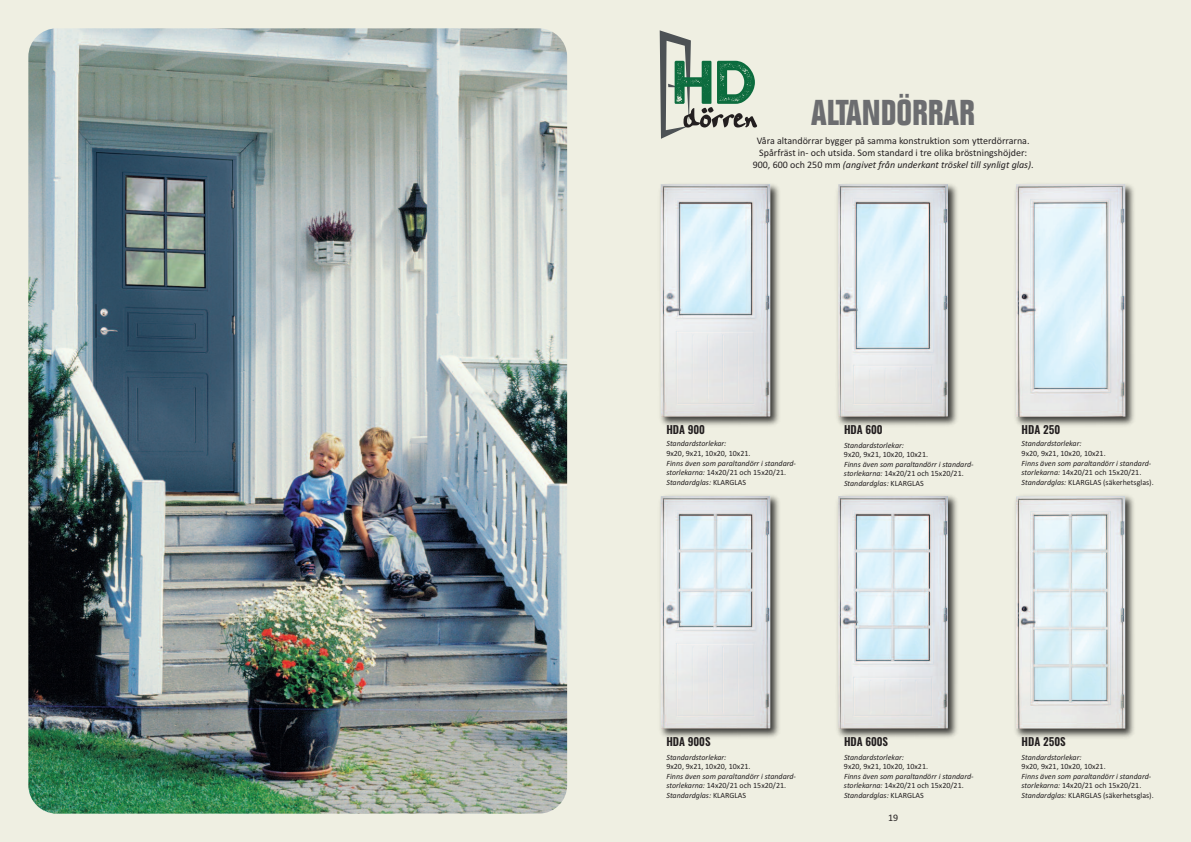
<style>
.page{position:relative;width:1191px;height:842px;background:#fff}
.page>*{position:absolute;margin:0;border:0;box-sizing:border-box;transform-origin:0 0}
.t1{font:700 condensed 35.2px "Folio";color:#6c6d70}
.t2{font:600 11px "Oswald";color:#231f20}
.t3{font:10px/12px "Calibri";color:#231f20;text-align:center}
.t4{font:italic 8px/9.6px "Calibri";color:#231f20}
.t5{font:8px "Calibri";color:#231f20}
.s1{font-style:italic}
.s2{font-style:normal}
</style>
<div class="page">
<div style="left:0;top:0;width:595px;height:842px;background:#efefe2"></div>
<img style="left:28px;top:28px;width:539px;height:786px;border-radius:28px">
<div style="left:595px;top:0;width:596px;height:842px;background:#efefe2"></div>
<img style="left:660px;top:184px;width:119px;height:242px">
<img style="left:660px;top:184px;width:110px;height:233px">
<img style="left:660px;top:495px;width:119px;height:243px">
<img style="left:660px;top:496px;width:110px;height:232px">
<img style="left:837px;top:184px;width:120px;height:242px">
<img style="left:838px;top:184px;width:110px;height:233px">
<img style="left:1015px;top:495px;width:119px;height:243px">
<img style="left:1016px;top:496px;width:109px;height:233px">
<img style="left:837px;top:495px;width:120px;height:243px">
<img style="left:838px;top:496px;width:110px;height:232px">
<img style="left:1015px;top:184px;width:119px;height:242px">
<img style="left:1016px;top:184px;width:109px;height:233px">
<svg style="left:659px;top:30px;width:98px;height:109px"></svg>
<h1 class="t1" style="left:811px;top:100px;width:165px">ALTANDÖRRAR</h1>
<p class="t3" style="left:752px;top:135px;width:282px">Våra altandörrar bygger på samma konstruktion som ytterdörrarna.<br>Spårfräst in- och utsida. Som standard i tre olika bröstningshöjder:<br>900, 600 och 250 mm <span class="s1">(angivet från underkant tröskel till synligt glas)</span>.</p>
<h2 class="t2" style="left:666px;top:424px;width:40px">HDA 900</h2>
<p class="t4" style="left:666px;top:439px;width:61px">Standardstorlekar:</p>
<p class="t5" style="left:666px;top:449px;width:86px">9x20, 9x21, 10x20, 10x21.</p>
<p class="t4" style="left:666px;top:458px;width:131px">Finns även som paraltandörr i standard&shy;storlekarna: <span class="s2">14x20/21 och 15x20/21.<br></span>Standardglas: <span class="s2">KLARGLAS</span></p>
<h2 class="t2" style="left:844px;top:424px;width:40px">HDA 600</h2>
<p class="t4" style="left:844px;top:440px;width:61px">Standardstorlekar:</p>
<p class="t5" style="left:844px;top:450px;width:86px">9x20, 9x21, 10x20, 10x21.</p>
<p class="t4" style="left:844px;top:459px;width:131px">Finns även som paraltandörr i standard&shy;storlekarna: <span class="s2">14x20/21 och 15x20/21.<br></span>Standardglas: <span class="s2">KLARGLAS</span></p>
<h2 class="t2" style="left:1021px;top:424px;width:40px">HDA 250</h2>
<p class="t4" style="left:1021px;top:439px;width:61px">Standardstorlekar:</p>
<p class="t5" style="left:1021px;top:449px;width:86px">9x20, 9x21, 10x20, 10x21.</p>
<p class="t4" style="left:1021px;top:458px;width:134px">Finns även som paraltandörr i standard&shy;storlekarna: <span class="s2">14x20/21 och 15x20/21.<br></span>Standardglas: <span class="s2">KLARGLAS (säkerhetsglas).</span></p>
<h2 class="t2" style="left:666px;top:736px;width:46px">HDA 900S</h2>
<p class="t4" style="left:666px;top:752px;width:61px">Standardstorlekar:</p>
<p class="t5" style="left:666px;top:762px;width:86px">9x20, 9x21, 10x20, 10x21.</p>
<p class="t4" style="left:666px;top:771px;width:131px">Finns även som paraltandörr i standard&shy;storlekarna: <span class="s2">14x20/21 och 15x20/21.<br></span>Standardglas: <span class="s2">KLARGLAS</span></p>
<h2 class="t2" style="left:844px;top:736px;width:46px">HDA 600S</h2>
<p class="t4" style="left:844px;top:752px;width:61px">Standardstorlekar:</p>
<p class="t5" style="left:844px;top:762px;width:86px">9x20, 9x21, 10x20, 10x21.</p>
<p class="t4" style="left:844px;top:771px;width:131px">Finns även som paraltandörr i standard&shy;storlekarna: <span class="s2">14x20/21 och 15x20/21.<br></span>Standardglas: <span class="s2">KLARGLAS</span></p>
<p class="t3" style="left:888px;top:812px;width:12px">19</p>
<h2 class="t2" style="left:1021px;top:736px;width:46px">HDA 250S</h2>
<p class="t4" style="left:1021px;top:752px;width:61px">Standardstorlekar:</p>
<p class="t5" style="left:1021px;top:762px;width:86px">9x20, 9x21, 10x20, 10x21.</p>
<p class="t4" style="left:1021px;top:771px;width:134px">Finns även som paraltandörr i standard&shy;storlekarna: <span class="s2">14x20/21 och 15x20/21.<br></span>Standardglas: <span class="s2">KLARGLAS (säkerhetsglas).</span></p>
</div>
